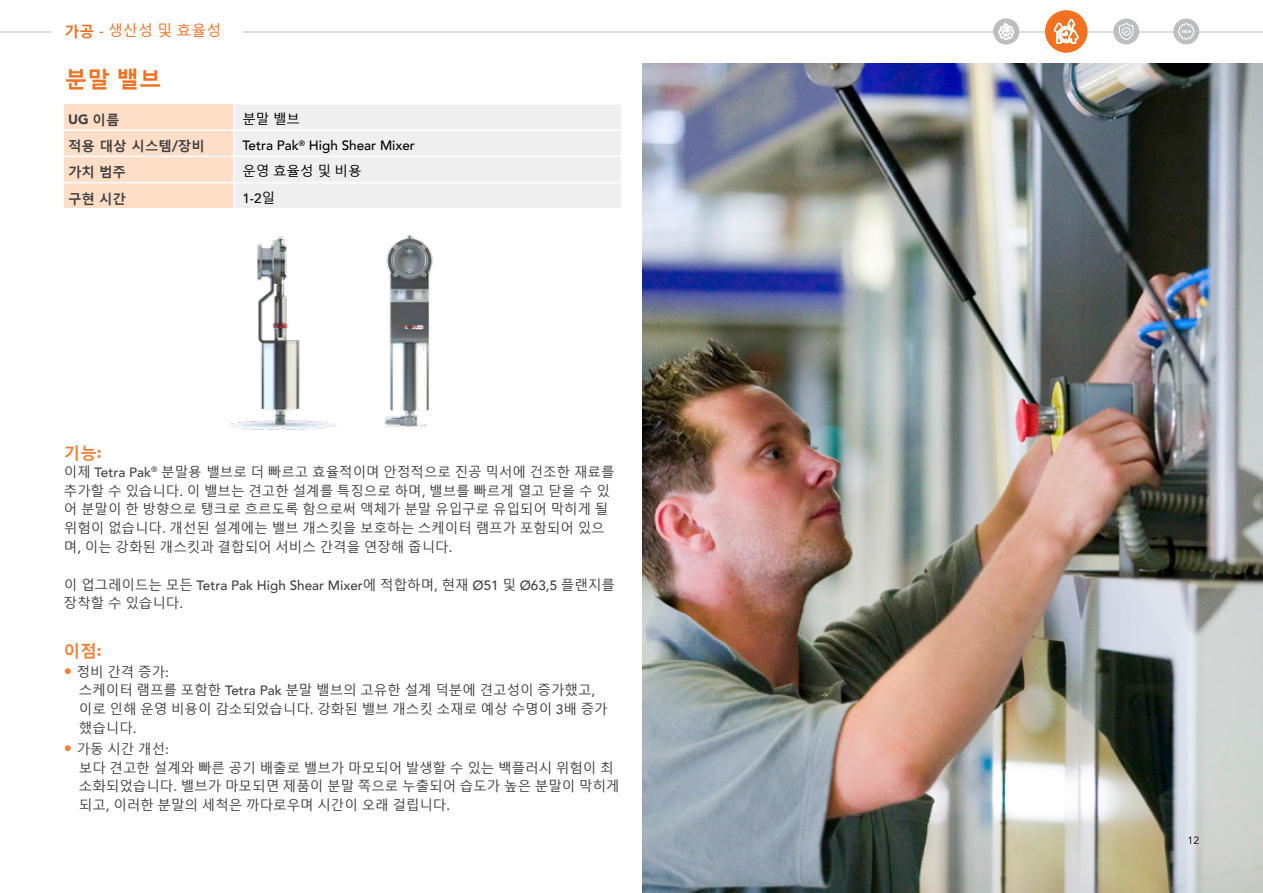
<style>
.page{position:relative;width:1263px;height:893px;background:#fff}
.page>*{position:absolute;margin:0;border:0;box-sizing:border-box;transform-origin:0 0}
.t1{font:700 22.5px "Malgun Gothic";color:#f37121}
.t2{font:700 16.5px "Malgun Gothic";color:#f57e32}
.t3{font:15px "Malgun Gothic";color:#f37121}
.t4{font:13.5px/18.8px "Malgun Gothic";color:#414042}
.t5{font:500 13.5px "Avenir";color:#414042}
.t6{font:500 13.5px "Avenir";color:#000}
.t7{font:700 13.5px "Malgun Gothic";color:#414042}
.t8{font:13.5px "Malgun Gothic";color:#000}
.t9{font:900 13.5px "Avenir";color:#414042}
.t10{font:10.5px "Avenir";color:#000}
.s1{font-weight:700}
.s2{font-family:"Avenir";font-weight:500}
.s3{font-family:"Malgun Gothic";font-weight:700}
.s4{font-family:"Malgun Gothic";font-weight:400}
.s5{font-family:"Avenir";font-weight:900}
.s6{font-family:"Avenir";font-weight:900;font-size:16.5px;color:#f57e32}
</style>
<div class="page">
<hr style="left:242px;top:32px;width:1021px;height:1px;background:#bcbec0">
<hr style="left:0;top:32px;width:51px;height:1px;background:#bcbec0">
<div style="left:993px;top:19px;width:26px;height:25px;background:#bcbec0;border-radius:50%"></div>
<svg style="left:998px;top:23px;width:16px;height:17px"></svg>
<div style="left:1113px;top:19px;width:26px;height:25px;background:#bcbec0;border-radius:50%"></div>
<svg style="left:1119px;top:23px;width:15px;height:17px"></svg>
<div style="left:1173px;top:19px;width:26px;height:25px;background:#bcbec0;border-radius:50%"></div>
<svg style="left:1178px;top:23px;width:17px;height:17px"></svg>
<div style="left:1045px;top:10px;width:42px;height:43px;background:#f37121;border-radius:50%"></div>
<svg style="left:1054px;top:19px;width:25px;height:25px"></svg>
<svg style="left:64px;top:104px;width:557px;height:104px"></svg>
<hr style="left:233px;top:105px;width:2px;height:24px;background:#fff">
<hr style="left:233px;top:131px;width:2px;height:25px;background:#fff">
<hr style="left:233px;top:157px;width:2px;height:25px;background:#fff">
<hr style="left:233px;top:183px;width:2px;height:25px;background:#fff">
<hr style="left:233px;top:103px;width:388px;height:2px;background:#fff">
<hr style="left:64px;top:129px;width:170px;height:2px;background:#fff">
<hr style="left:234px;top:129px;width:387px;height:2px;background:#fff">
<hr style="left:64px;top:156px;width:170px;height:1px;background:#fff">
<hr style="left:234px;top:156px;width:387px;height:1px;background:#fff">
<hr style="left:64px;top:182px;width:170px;height:1px;background:#fff">
<hr style="left:234px;top:182px;width:387px;height:1px;background:#fff">
<img style="left:230px;top:236px;width:107px;height:194px">
<img style="left:384px;top:234px;width:49px;height:193px">
<img style="left:642px;top:64px;width:621px;height:829px">
<p class="t3" style="left:65px;top:22px;width:158px"><span class="s1">가공</span> <span class="s2">-</span> 생산성 및 효율성</p>
<h1 class="t1" style="left:65px;top:64px;width:98px">분말 밸브</h1>
<p class="t9" style="left:68px;top:107px;width:53px">UG <span class="s3">이름</span></p>
<p class="t8" style="left:242px;top:111px;width:59px">분말 밸브</p>
<p class="t7" style="left:68px;top:137px;width:138px">적용 대상 시스템/장비</p>
<p class="t6" style="left:242px;top:134px;width:174px">Tetra Pak<sup>®</sup> High Shear Mixer</p>
<p class="t7" style="left:68px;top:163px;width:59px">가치 범주</p>
<p class="t8" style="left:242px;top:164px;width:121px">운영 효율성 및 비용</p>
<p class="t7" style="left:68px;top:190px;width:59px">구현 시간</p>
<p class="t6" style="left:242px;top:186px;width:34px">1-2<span class="s4">일</span></p>
<p class="t2" style="left:64px;top:442px;width:39px">기능<span class="s5">:</span></p>
<p class="t4" style="left:64px;top:463px;width:552px">이제 <span class="s2">Tetra Pak</span><sup>®</sup> 분말용 밸브로 더 빠르고 효율적이며 안정적으로 진공 믹서에 건조한 재료를 추가할 수 있습니다<span class="s2">.</span> 이 밸브는 견고한 설계를 특징으로 하며<span class="s2">,</span> 밸브를 빠르게 열고 닫을 수 있 어 분말이 한 방향으로 탱크로 흐르도록 함으로써 액체가 분말 유입구로 유입되어 막히게 될 위험이 없습니다<span class="s2">.</span> 개선된 설계에는 밸브 개스킷을 보호하는 스케이터 램프가 포함되어 있으 며<span class="s2">,</span> 이는 강화된 개스킷과 결합되어 서비스 간격을 연장해 줍니다<span class="s2">.</span></p>
<p class="t5" style="left:64px;top:573px;width:553px"><span class="s4">이 업그레이드는 모든</span> Tetra Pak High Shear Mixer<span class="s4">에 적합하며</span>, <span class="s4">현재</span> Ø51 <span class="s4">및</span> Ø63,5 <span class="s4">플랜지를</span></p>
<p class="t4" style="left:64px;top:594px;width:121px">장착할 수 있습니다<span class="s2">.</span></p>
<p class="t2" style="left:64px;top:640px;width:39px">이점<span class="s5">:</span></p>
<p class="t4" style="left:79px;top:662px;width:530px;text-indent:-15px"><span class="s6">•</span> 정비 간격 증가<span class="s2">:<br></span>스케이터 램프를 포함한 <span class="s2">Tetra Pak</span> 분말 밸브의 고유한 설계 덕분에 견고성이 증가했고<span class="s2">, </span>이로 인해 운영 비용이 감소되었습니다<span class="s2">.</span> 강화된 밸브 개스킷 소재로 예상 수명이 <span class="s2">3</span>배 증가 했습니다<span class="s2">.</span></p>
<p class="t4" style="left:79px;top:740px;width:542px;text-indent:-15px"><span class="s6">•</span> 가동 시간 개선<span class="s2">:<br></span>보다 견고한 설계와 빠른 공기 배출로 밸브가 마모되어 발생할 수 있는 백플러시 위험이 최 소화되었습니다<span class="s2">.</span> 밸브가 마모되면 제품이 분말 쪽으로 누출되어 습도가 높은 분말이 막히게 되고<span class="s2">,</span> 이러한 분말의 세척은 까다로우며 시간이 오래 걸립니다<span class="s2">.</span></p>
<p class="t10" style="left:1187px;top:834px;width:13px">12</p>
</div>
